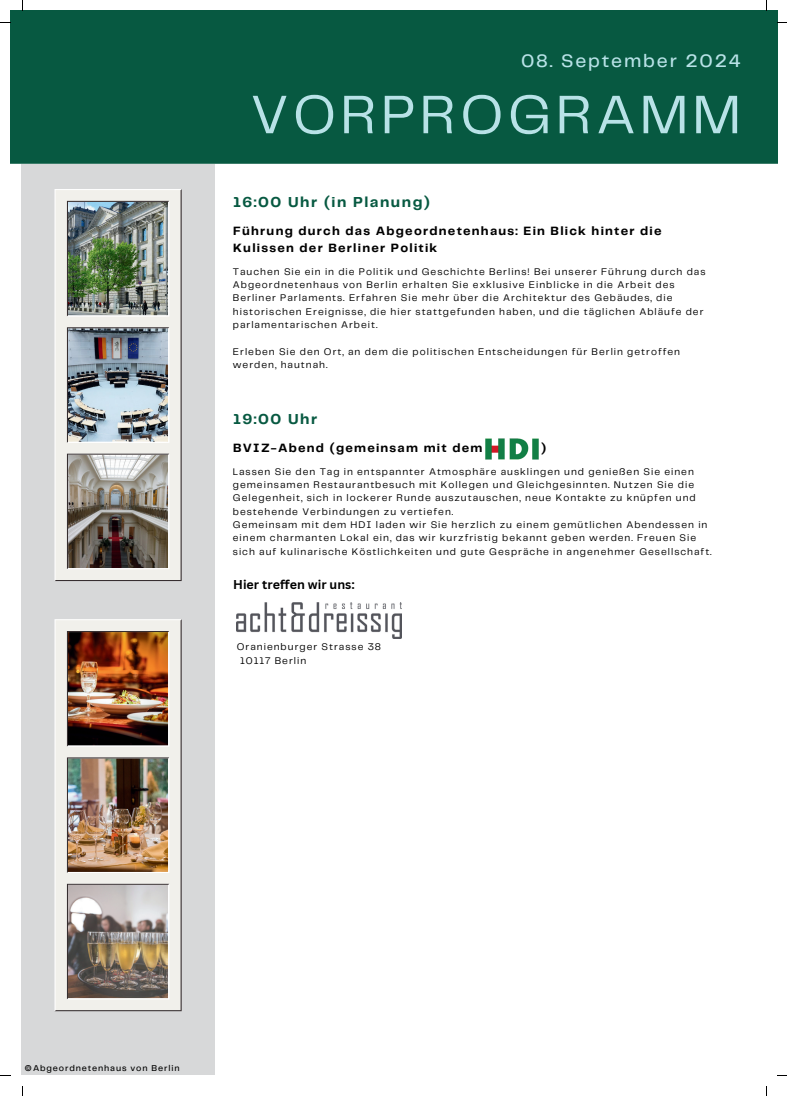
<style>
.page{position:relative;width:787px;height:1096px;background:#fff}
.page>*{position:absolute;margin:0;border:0;box-sizing:border-box;transform-origin:0 0}
.t1{font:56.25px "Telegraf";letter-spacing:.075em;color:#b8e2e7}
.t2{font:500 18.75px "Telegraf";letter-spacing:.1em;color:#b8e2e7}
.t3{font:700 15px "Telegraf";letter-spacing:.1em;color:#075941}
.t4{font:700 12.5px/16.9px "Telegraf";letter-spacing:.1em;color:#000}
.t5{font:700 12.5px "Canva Sans";color:#000}
.t6{font:10px/13.4px "Telegraf";letter-spacing:.1em;color:#000}
.t7{font:500 8.75px "Telegraf";letter-spacing:.1em;color:#000}
</style>
<div class="page">
<div style="left:22px;top:164px;width:193px;height:910px;background:#d7d8d9"></div>
<div style="left:10px;top:10px;width:767px;height:154px;background:#075941"></div>
<img style="left:55px;top:189px;width:127px;height:392px">
<img style="left:55px;top:619px;width:127px;height:392px">
<img style="left:485px;top:438px;width:54px;height:22px">
<img style="left:237px;top:602px;width:165px;height:36px">
<h2 class="t2" style="left:521px;top:48px;width:221px">08. September 2024</h2>
<h1 class="t1" style="left:251px;top:77px;width:492px">VORPROGRAMM</h1>
<h3 class="t3" style="left:233px;top:191px;width:198px">16:00 Uhr (in Planung)</h3>
<p class="t4" style="left:233px;top:222px;width:430px">Führung durch das Abgeordnetenhaus: Ein Blick hinter die<br>Kulissen der Berliner Politik</p>
<p class="t6" style="left:233px;top:264px;width:474px">Tauchen Sie ein in die Politik und Geschichte Berlins! Bei unserer Führung durch das Abgeordnetenhaus von Berlin erhalten Sie exklusive Einblicke in die Arbeit des Berliner Parlaments. Erfahren Sie mehr über die Architektur des Gebäudes, die historischen Ereignisse, die hier stattgefunden haben, und die täglichen Abläufe der parlamentarischen Arbeit.</p>
<p class="t6" style="left:233px;top:344px;width:449px">Erleben Sie den Ort, an dem die politischen Entscheidungen für Berlin getroffen werden, hautnah.</p>
<h3 class="t3" style="left:233px;top:409px;width:86px">19:00 Uhr</h3>
<p class="t4" style="left:233px;top:439px;width:251px">BVIZ-Abend (gemeinsam mit dem</p>
<p class="t4" style="left:541px;top:439px;width:7px">)</p>
<p class="t6" style="left:233px;top:464px;width:480px">Lassen Sie den Tag in entspannter Atmosphäre ausklingen und genießen Sie einen gemeinsamen Restaurantbesuch mit Kollegen und Gleichgesinnten. Nutzen Sie die Gelegenheit, sich in lockerer Runde auszutauschen, neue Kontakte zu knüpfen und bestehende Verbindungen zu vertiefen.<br>Gemeinsam mit dem HDI laden wir Sie herzlich zu einem gemütlichen Abendessen in einem charmanten Lokal ein, das wir kurzfristig bekannt geben werden. Freuen Sie sich auf kulinarische Köstlichkeiten und gute Gespräche in angenehmer Gesellschaft.</p>
<p class="t5" style="left:233px;top:576px;width:123px">Hier treffen wir uns:</p>
<p class="t6" style="left:240px;top:640px;width:143px;text-indent:-3px">Oranienburger Strasse 38<br>10117 Berlin</p>
<p class="t7" style="left:25px;top:1062px;width:156px">©Abgeordnetenhaus von Berlin</p>
</div>
